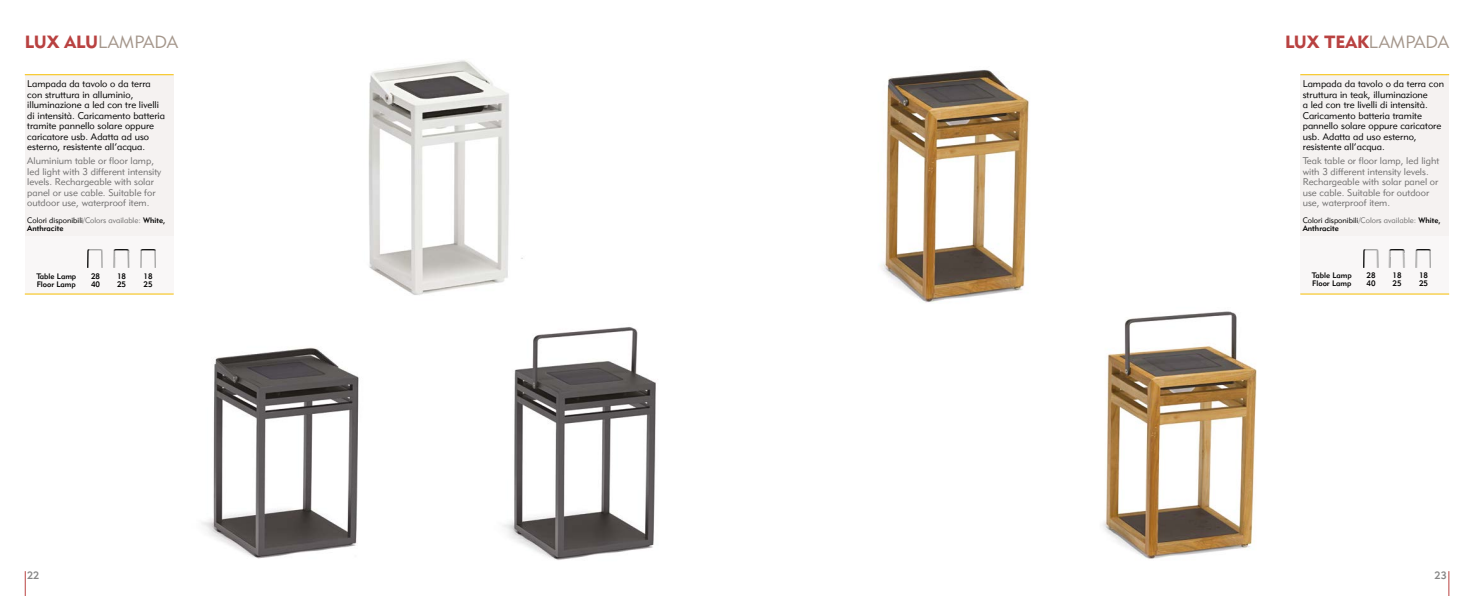
<style>
.page{position:relative;width:1474px;height:596px;background:#fff}
.page>*{position:absolute;margin:0;border:0;box-sizing:border-box;transform-origin:0 0}
.t1{font:17.5px "Geometric 415 BT Black A";color:#b94241}
.t2{font:17.5px "Geometric 415 BT Lite A";color:#a5978c}
.t3{font:10.5px "Geometric 415 BT Medium A";color:#878787}
.t4{font:9.62px/10.5px "Geometric 415 BT Lite A";color:#000}
.t5{font:9.62px/10.5px "Geometric 415 BT Lite A";color:#706f6f}
.t6{font:7.88px "Geometric 415 BT Lite A";color:#000}
.t7{font:7.88px/7.9px "Geometric 415 BT Medium A";color:#000}
.s1{font-family:"Geometric 415 BT Black A";color:#b94241}
.s2{font-family:"Geometric 415 BT Lite A";color:#a5978c}
.s3{color:#706f6f}
.s4{font-family:"Geometric 415 BT Medium A"}
</style>
<div class="page">
<img style="left:202px;top:347px;width:157px;height:212px">
<img style="left:368px;top:60px;width:155px;height:235px">
<img style="left:880px;top:70px;width:149px;height:233px">
<img style="left:503px;top:327px;width:153px;height:233px">
<img style="left:1103px;top:311px;width:154px;height:248px">
<div style="left:25px;top:75px;width:149px;height:161px;background:#f5f2f1"></div>
<div style="left:25px;top:236px;width:149px;height:58px;background:#f9f7f7"></div>
<hr style="left:25px;top:74px;width:149px;height:1px;background:#f5bd00">
<hr style="left:25px;top:293px;width:149px;height:1px;background:#f5bd00">
<div style="left:1300px;top:75px;width:149px;height:161px;background:#f5f2f1"></div>
<div style="left:1300px;top:236px;width:149px;height:58px;background:#f9f7f7"></div>
<hr style="left:1300px;top:74px;width:149px;height:1px;background:#f5bd00">
<hr style="left:1300px;top:293px;width:149px;height:1px;background:#f5bd00">
<img style="left:88px;top:249px;width:67px;height:18px">
<img style="left:1363px;top:249px;width:67px;height:18px">
<svg style="left:25px;top:571px;width:1px;height:24px"></svg>
<svg style="left:1448px;top:571px;width:1px;height:24px"></svg>
<h1 class="t2" style="left:25px;top:31px;width:155px"><span class="s1">LUX ALU</span>LAMPADA</h1>
<h1 class="t1" style="left:1284px;top:31px;width:166px">LUX TEAK<span class="s2">LAMPADA</span></h1>
<p class="t4" style="left:27px;top:78px;width:139px">Lampada da tavolo o da terra con struttura in alluminio, illuminazione a led con tre livelli di intensità. Caricamento batteria tramite pannello solare oppure caricatore usb. Adatta ad uso esterno, resistente all’acqua.</p>
<p class="t5" style="left:27px;top:155px;width:135px">Aluminium table or floor lamp, led light with 3 different intensity levels. Rechargeable with solar panel or use cable. Suitable for outdoor use, waterproof item.</p>
<p class="t6" style="left:27px;top:215px;width:140px">Colori disponibili<span class="s3">/Colors available:</span> <span class="s4">White,</span></p>
<p class="t7" style="left:27px;top:224px;width:38px">Anthracite</p>
<p class="t4" style="left:1302px;top:78px;width:143px">Lampada da tavolo o da terra con struttura in teak, illuminazione<br>a led con tre livelli di intensità.<br>Caricamento batteria tramite pannello solare oppure caricatore usb. Adatta ad uso esterno, resistente all’acqua.</p>
<p class="t5" style="left:1302px;top:155px;width:138px">Teak table or floor lamp, led light with 3 different intensity levels.<br>Rechargeable with solar panel or use cable. Suitable for outdoor use, waterproof item.</p>
<p class="t6" style="left:1302px;top:215px;width:140px">Colori disponibili<span class="s3">/Colors available:</span> <span class="s4">White,</span></p>
<p class="t7" style="left:1302px;top:224px;width:38px">Anthracite</p>
<p class="t7" style="left:91px;top:272px;width:11px">28<br>40</p>
<p class="t7" style="left:1366px;top:271px;width:11px">28<br>40</p>
<p class="t7" style="left:117px;top:272px;width:11px">18<br>25</p>
<p class="t7" style="left:1392px;top:271px;width:11px">18<br>25</p>
<p class="t7" style="left:143px;top:272px;width:11px">18<br>25</p>
<p class="t7" style="left:1418px;top:271px;width:11px">18<br>25</p>
<p class="t7" style="left:36px;top:272px;width:41px">Table Lamp<br>Floor Lamp</p>
<p class="t7" style="left:1311px;top:271px;width:41px">Table Lamp<br>Floor Lamp</p>
<p class="t3" style="left:27px;top:568px;width:14px">22</p>
<p class="t3" style="left:1434px;top:568px;width:14px">23</p>
</div>
